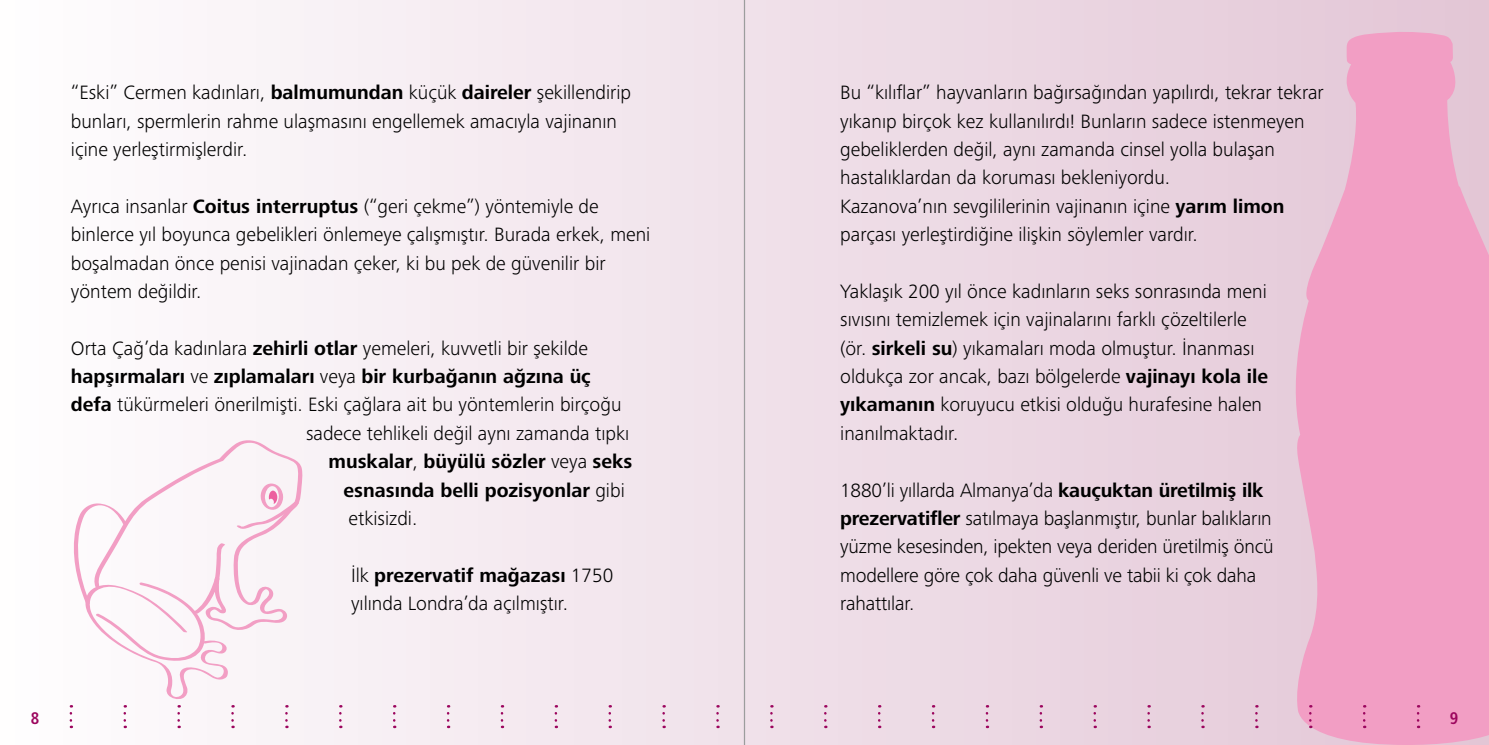
<style>
.page{position:relative;width:1489px;height:745px;background:#fff}
.page>*{position:absolute;margin:0;border:0;box-sizing:border-box;transform-origin:0 0}
.t1{font:300 20px/28.2px "Frutiger Next LTW1 G";color:#000}
.t2{font:700 20px "Frutiger Next LTW1 G";color:#000}
.t3{font:700 condensed 17.5px "Frutiger Next LTW1 G";color:#9c065e}
.s1{font-weight:700}
.s2{font-weight:300}
</style>
<div class="page">
<div style="left:0;top:0;width:1488px;height:744px;background:linear-gradient(to right,#fefefe,#e2c5d5)"></div>
<svg style="left:1286px;top:32px;width:202px;height:712px;background:#efa7c8"></svg>
<hr style="left:743px;top:0;width:2px;height:744px;background:#9c9d9d">
<svg style="left:662px;top:704px;width:3px;height:23px"></svg>
<svg style="left:877px;top:704px;width:3px;height:23px"></svg>
<svg style="left:447px;top:704px;width:2px;height:23px"></svg>
<svg style="left:1093px;top:704px;width:2px;height:23px"></svg>
<svg style="left:1308px;top:704px;width:3px;height:23px"></svg>
<svg style="left:770px;top:704px;width:2px;height:23px"></svg>
<svg style="left:339px;top:704px;width:2px;height:23px"></svg>
<svg style="left:985px;top:704px;width:3px;height:23px"></svg>
<svg style="left:554px;top:704px;width:3px;height:23px"></svg>
<svg style="left:1201px;top:704px;width:2px;height:23px"></svg>
<svg style="left:1416px;top:704px;width:3px;height:23px"></svg>
<svg style="left:716px;top:704px;width:2px;height:23px"></svg>
<svg style="left:931px;top:704px;width:3px;height:23px"></svg>
<svg style="left:500px;top:704px;width:3px;height:23px"></svg>
<svg style="left:1147px;top:704px;width:2px;height:23px"></svg>
<svg style="left:1362px;top:704px;width:3px;height:23px"></svg>
<svg style="left:70px;top:438px;width:233px;height:289px"></svg>
<svg style="left:824px;top:704px;width:2px;height:23px"></svg>
<svg style="left:393px;top:704px;width:2px;height:23px"></svg>
<svg style="left:1039px;top:704px;width:3px;height:23px"></svg>
<svg style="left:608px;top:704px;width:3px;height:23px"></svg>
<svg style="left:1254px;top:704px;width:3px;height:23px"></svg>
<p class="t1" style="left:71px;top:78px;width:561px">“Eski” Cermen kadınları, <span class="s1">balmumundan</span> küçük <span class="s1">daireler</span> şekillendirip bunları, spermlerin rahme ulaşmasını engellemek amacıyla vajinanın içine yerleştirmişlerdir.</p>
<p class="t1" style="left:71px;top:192px;width:581px">Ayrıca insanlar <span class="s1">Coitus interruptus</span> (“geri çekme”) yöntemiyle de binlerce yıl boyunca gebelikleri önlemeye çalışmıştır. Burada erkek, meni boşalmadan önce penisi vajinadan çeker, ki bu pek de güvenilir bir yöntem değildir.</p>
<p class="t1" style="left:71px;top:334px;width:518px">Orta Çağ’da kadınlara <span class="s1">zehirli otlar</span> yemeleri, kuvvetli bir şekilde</p>
<p class="t2" style="left:71px;top:365px;width:521px">hapşırmaları <span class="s2">ve</span> zıplamaları <span class="s2">veya</span> bir kurbağanın ağzına üç</p>
<p class="t1" style="left:71px;top:390px;width:552px"><span class="s1">defa</span> tükürmeleri önerilmişti. Eski çağlara ait bu yöntemlerin birçoğu</p>
<p class="t1" style="left:306px;top:419px;width:325px">sadece tehlikeli değil aynı zamanda tıpkı</p>
<p class="t2" style="left:328px;top:450px;width:305px">muskalar<span class="s2">,</span> büyülü sözler <span class="s2">veya</span> seks</p>
<p class="t2" style="left:343px;top:478px;width:283px">esnasında belli pozisyonlar <span class="s2">gibi</span></p>
<p class="t1" style="left:348px;top:504px;width:70px">etkisizdi.</p>
<p class="t1" style="left:351px;top:560px;width:264px">İlk <span class="s1">prezervatif mağazası</span> 1750 yılında Londra’da açılmıştır.</p>
<p class="t1" style="left:840px;top:78px;width:485px">Bu “kılıflar” hayvanların bağırsağından yapılırdı, tekrar tekrar yıkanıp birçok kez kullanılırdı! Bunların sadece istenmeyen gebeliklerden değil, aynı zamanda cinsel yolla bulaşan hastalıklardan da koruması bekleniyordu.<br>Kazanova’nın sevgililerinin vajinanın içine <span class="s1">yarım limon </span>parçası yerleştirdiğine ilişkin söylemler vardır.</p>
<p class="t1" style="left:840px;top:277px;width:429px">Yaklaşık 200 yıl önce kadınların seks sonrasında meni sıvısını temizlemek için vajinalarını farklı çözeltilerle (ör. <span class="s1">sirkeli su</span>) yıkamaları moda olmuştur. İnanması oldukça zor ancak, bazı bölgelerde <span class="s1">vajinayı kola ile yıkamanın</span> koruyucu etkisi olduğu hurafesine halen inanılmaktadır.</p>
<p class="t1" style="left:840px;top:475px;width:435px">1880’li yıllarda Almanya’da <span class="s1">kauçuktan üretilmiş ilk prezervatifler</span> satılmaya başlanmıştır, bunlar balıkların yüzme kesesinden, ipekten veya deriden üretilmiş öncü modellere göre çok daha güvenli ve tabii ki çok daha rahattılar.</p>
<p class="t3" style="left:31px;top:707px;width:10px">8</p>
<p class="t3" style="left:1449px;top:707px;width:10px">9</p>
</div>
